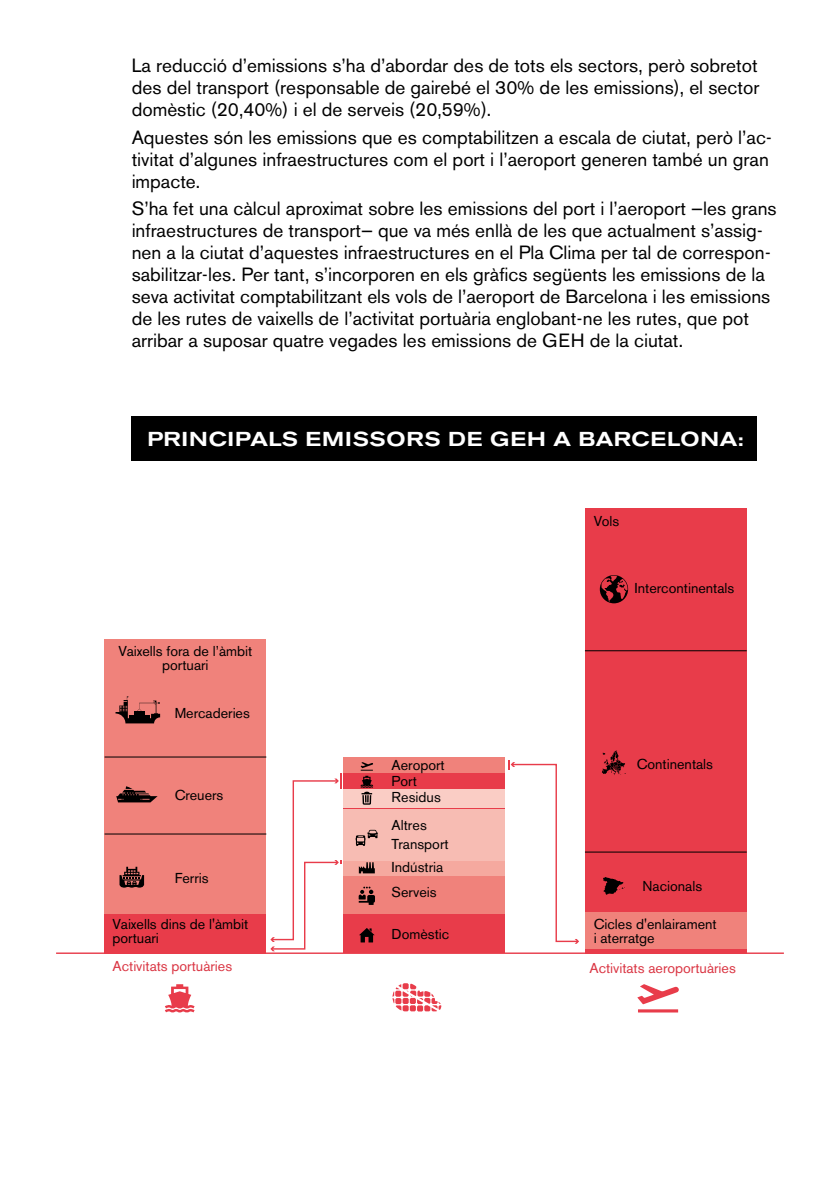
<style>
.page{position:relative;width:840px;height:1191px;background:#fff}
.page>*{position:absolute;margin:0;border:0;box-sizing:border-box;transform-origin:0 0}
.t1{font:500 expanded 20px "Akzidenz Grotesk BE";letter-spacing:.04em;color:#fff}
.t2{font:19px/22px "Akzidenz Grotesk BE";color:#000}
.t3{font:14.2px/14.2px "Akzidenz Grotesk BE";color:#000}
.t4{font:14.2px "Akzidenz Grotesk BE";color:#da3543}
</style>
<div class="page">
<div style="left:132px;top:417px;width:624px;height:44px;background:#000"></div>
<hr style="left:56px;top:952px;width:727px;height:2px;background:#e83c4a">
<div style="left:584px;top:508px;width:162px;height:403px;background:#e83c4a"></div>
<div style="left:584px;top:911px;width:162px;height:38px;background:#f0827b"></div>
<hr style="left:584px;top:949px;width:162px;height:4px;background:#e83c4a">
<div style="left:104px;top:913px;width:162px;height:34px;background:#e83c4a"></div>
<div style="left:104px;top:639px;width:162px;height:274px;background:#f0827b"></div>
<div style="left:343px;top:860px;width:161px;height:15px;background:#f5a99f"></div>
<div style="left:343px;top:757px;width:161px;height:16px;background:#f0827b"></div>
<div style="left:343px;top:788px;width:161px;height:19px;background:#facdc5"></div>
<hr style="left:343px;top:807px;width:161px;height:2px;background:#e83c4a">
<div style="left:343px;top:809px;width:161px;height:51px;background:#f7bcb3"></div>
<div style="left:343px;top:913px;width:161px;height:40px;background:#e83c4a"></div>
<div style="left:343px;top:875px;width:161px;height:38px;background:#f0827b"></div>
<svg style="left:359px;top:928px;width:15px;height:14px"></svg>
<svg style="left:358px;top:886px;width:17px;height:19px"></svg>
<svg style="left:358px;top:862px;width:16px;height:11px"></svg>
<svg style="left:355px;top:830px;width:23px;height:16px"></svg>
<svg style="left:392px;top:983px;width:49px;height:28px"></svg>
<svg style="left:165px;top:984px;width:30px;height:28px"></svg>
<svg style="left:637px;top:984px;width:41px;height:28px"></svg>
<hr style="left:584px;top:851px;width:162px;height:1px;background:#000">
<hr style="left:104px;top:833px;width:162px;height:1px;background:#000">
<hr style="left:104px;top:756px;width:162px;height:1px;background:#000">
<hr style="left:584px;top:650px;width:162px;height:1px;background:#000">
<div style="left:343px;top:773px;width:161px;height:15px;background:#e83c4a"></div>
<svg style="left:360px;top:762px;width:13px;height:42px"></svg>
<svg style="left:603px;top:877px;width:21px;height:17px"></svg>
<svg style="left:602px;top:750px;width:23px;height:25px"></svg>
<svg style="left:599px;top:575px;width:28px;height:28px"></svg>
<div style="left:104px;top:947px;width:162px;height:6px;background:#e83c4a"></div>
<svg style="left:115px;top:696px;width:45px;height:27px"></svg>
<svg style="left:116px;top:786px;width:41px;height:16px"></svg>
<svg style="left:119px;top:866px;width:25px;height:21px"></svg>
<svg style="left:270px;top:773px;width:71px;height:178px"></svg>
<svg style="left:508px;top:760px;width:70px;height:183px"></svg>
<p class="t2" style="left:132px;top:54px;width:628px;text-align:justify">La reducció d’emissions s’ha d’abordar des de tots els sectors, però sobretot des del transport (responsable de gairebé el 30% de les emissions), el sector domèstic (20,40%) i el de serveis (20,59%).</p>
<p class="t2" style="left:132px;top:126px;width:641px">Aquestes són les emissions que es comptabilitzen a escala de ciutat, però l’ac&shy;tivitat d’algunes infraestructures com el port i l’aeroport generen també un gran impacte.</p>
<p class="t2" style="left:132px;top:198px;width:646px">S’ha fet una càlcul aproximat sobre les emissions del port i l’aeroport —les grans infraestructures de transport— que va més enllà de les que actualment s’assig&shy;nen a la ciutat d’aquestes infraestructures en el Pla Clima per tal de correspon&shy;sabilitzar-les. Per tant, s’incorporen en els gràfics següents les emissions de la seva activitat comptabilitzant els vols de l’aeroport de Barcelona i les emissions de les rutes de vaixells de l’activitat portuària englobant-ne les rutes, que pot arribar a suposar quatre vegades les emissions de GEH de la ciutat.</p>
<h3 class="t1" style="left:147px;top:427px;width:597px">PRINCIPALS EMISSORS DE GEH A BARCELONA:</h3>
<p class="t3" style="left:118px;top:644px;width:135px;text-align:center">Vaixells fora de l’àmbit portuari</p>
<p class="t3" style="left:175px;top:706px;width:77px">Mercaderies</p>
<p class="t3" style="left:175px;top:787px;width:50px">Creuers</p>
<p class="t3" style="left:175px;top:871px;width:35px">Ferris</p>
<p class="t3" style="left:112px;top:916px;width:137px">Vaixells dins de l'àmbit portuari</p>
<p class="t4" style="left:112px;top:958px;width:121px">Activitats portuàries</p>
<p class="t3" style="left:391px;top:758px;width:55px">Aeroport</p>
<p class="t3" style="left:391px;top:774px;width:27px">Port</p>
<p class="t3" style="left:391px;top:790px;width:51px">Residus</p>
<p class="t3" style="left:391px;top:818px;width:37px">Altres</p>
<p class="t3" style="left:391px;top:837px;width:59px">Transport</p>
<p class="t3" style="left:391px;top:854px;width:53px;line-height:25.4px">Indústria<br>Serveis</p>
<p class="t3" style="left:391px;top:927px;width:59px">Domèstic</p>
<p class="t3" style="left:593px;top:514px;width:27px">Vols</p>
<p class="t3" style="left:634px;top:581px;width:101px">Intercontinentals</p>
<p class="t3" style="left:636px;top:757px;width:78px">Continentals</p>
<p class="t3" style="left:642px;top:879px;width:61px">Nacionals</p>
<p class="t3" style="left:593px;top:916px;width:124px">Cicles d'enlairament i aterratge</p>
<p class="t4" style="left:589px;top:959px;width:148px">Activitats aeroportuàries</p>
</div>
